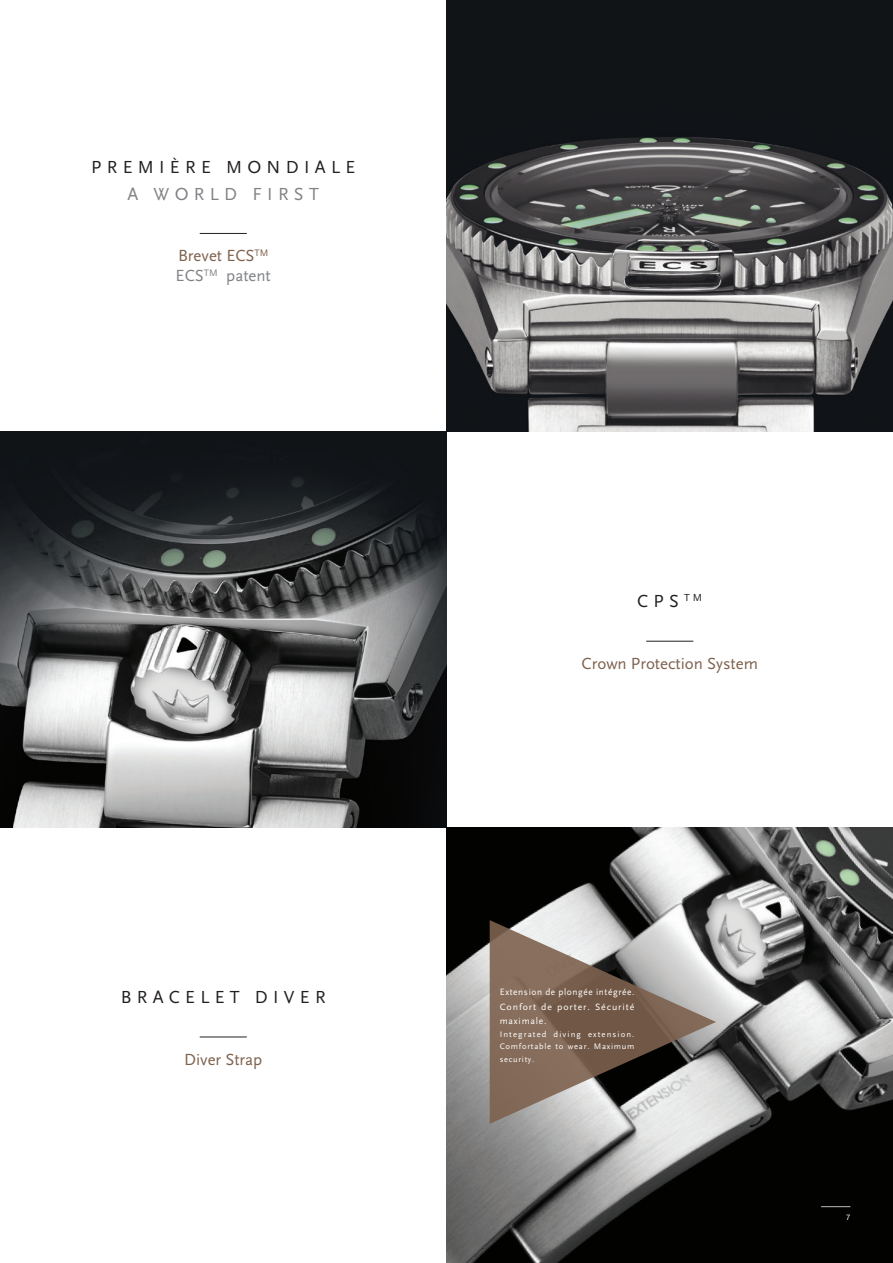
<style>
.page{position:relative;width:893px;height:1263px;background:#fff}
.page>*{position:absolute;margin:0;border:0;box-sizing:border-box;transform-origin:0 0}
.t1{font:18.3px "Scala Sans";letter-spacing:.29em;color:#231f20}
.t2{font:18.3px "Scala Sans";letter-spacing:.29em;color:#808285}
.t3{font:16.8px "Scala Sans";color:#7e614d}
.t4{font:16.8px "Scala Sans";color:#808285}
.t5{font:9.6px/14.4px "Scala Sans";letter-spacing:.08em;color:#fff;text-align:justify}
.t6{font:8.4px/12.6px "Scala Sans";letter-spacing:.085em;color:#fff;text-align:justify}
.t7{font:7.65px "Helvetica Neue";color:#fff}
</style>
<div class="page">
<img style="left:446px;top:0;width:447px;height:432px">
<hr style="left:200px;top:233px;width:47px;height:1px;background:#231f20">
<hr style="left:200px;top:1037px;width:47px;height:1px;background:#231f20">
<hr style="left:646px;top:641px;width:47px;height:1px;background:#231f20">
<img style="left:0;top:432px;width:446px;height:396px">
<img style="left:446px;top:828px;width:447px;height:435px">
<svg style="left:490px;top:920px;width:226px;height:204px;background:#94887f"></svg>
<svg style="left:821px;top:1206px;width:29px;height:1px"></svg>
<p class="t1" style="left:91px;top:157px;width:265px">PREMIÈRE MONDIALE</p>
<p class="t2" style="left:128px;top:184px;width:193px">A WORLD FIRST</p>
<p class="t3" style="left:178px;top:247px;width:92px">Brevet ECS<sup>TM</sup></p>
<p class="t4" style="left:176px;top:267px;width:97px">ECS<sup>TM</sup> patent</p>
<p class="t1" style="left:121px;top:987px;width:206px">BRACELET DIVER</p>
<p class="t3" style="left:184px;top:1050px;width:80px">Diver Strap</p>
<p class="t1" style="left:637px;top:591px;width:67px">CPS <sup>TM</sup></p>
<p class="t3" style="left:581px;top:654px;width:178px">Crown Protection System</p>
<p class="t5" style="left:500px;top:985px;width:136px">Extension de plongée intégrée.<br>Confort de porter. Sécurité maximale.</p>
<p class="t6" style="left:500px;top:1028px;width:136px">Integrated diving extension.<br>Comfortable to wear. Maximum security.</p>
<p class="t7" style="left:846px;top:1213px;width:6px">7</p>
</div>
